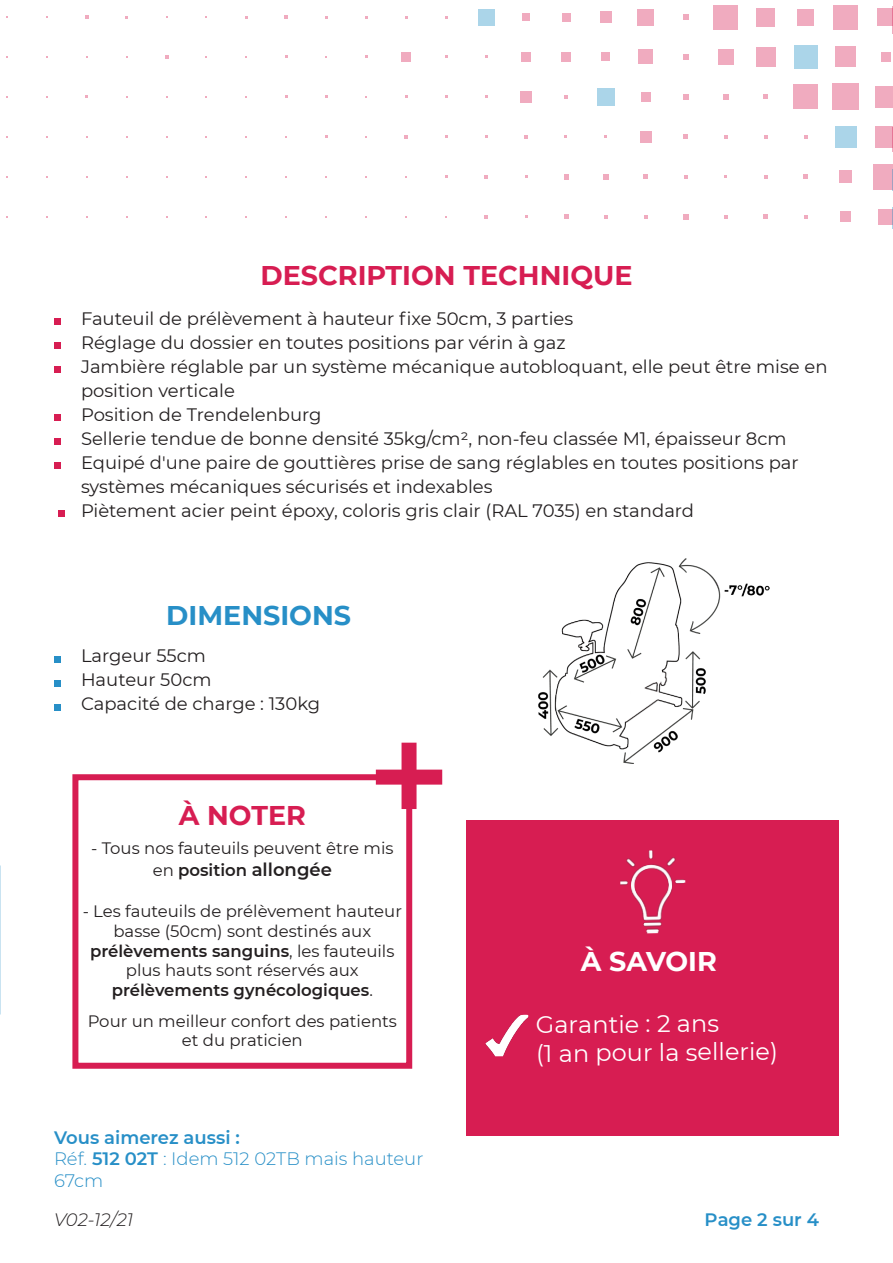
<style>
.page{position:relative;width:893px;height:1263px;background:#fff}
.page>*{position:absolute;margin:0;border:0;box-sizing:border-box;transform-origin:0 0}
.t1{font:700 27px "Montserrat";color:#d71d52}
.t2{font:700 27px "Montserrat";color:#278fc7}
.t3{font:700 27px "Montserrat";letter-spacing:-.005em;color:#fff}
.t4{font:24px/28px "Montserrat";letter-spacing:-.005em;color:#fff}
.t5{font:18px/24px "Montserrat";color:#231f20}
.t6{font:300 18px/21.6px "Montserrat";color:#278fc7}
.t7{font:italic 300 18px "Montserrat";color:#231f20}
.t8{font:600 18px "Montserrat";color:#278fc7}
.t9{font:16.5px/19.8px "Montserrat";color:#231f20;text-align:center}
.s1{font-weight:600}
.s2{font-weight:600;font-size:18px}
</style>
<div class="page">
<div style="left:878px;top:209px;width:14px;height:16px;background:#f0abbf"></div>
<div style="left:873px;top:164px;width:19px;height:25px;background:#f0abbf"></div>
<div style="left:875px;top:126px;width:17px;height:21px;background:#f0abbf"></div>
<div style="left:875px;top:86px;width:17px;height:22px;background:#f0abbf"></div>
<div style="left:881px;top:52px;width:9px;height:10px;background:#f0abbf"></div>
<div style="left:877px;top:8px;width:15px;height:18px;background:#f0abbf"></div>
<div style="left:840px;top:212px;width:11px;height:10px;background:#f0abbf"></div>
<div style="left:839px;top:171px;width:13px;height:12px;background:#f0abbf"></div>
<div style="left:835px;top:126px;width:21px;height:22px;background:#abd5e9"></div>
<div style="left:832px;top:84px;width:27px;height:26px;background:#f0abbf"></div>
<div style="left:835px;top:47px;width:21px;height:20px;background:#f0abbf"></div>
<div style="left:833px;top:5px;width:25px;height:24px;background:#f0abbf"></div>
<svg style="left:804px;top:215px;width:4px;height:4px"></svg>
<svg style="left:803px;top:175px;width:5px;height:4px"></svg>
<svg style="left:804px;top:135px;width:4px;height:4px"></svg>
<div style="left:793px;top:84px;width:25px;height:25px;background:#f0abbf"></div>
<div style="left:794px;top:45px;width:23px;height:24px;background:#abd5e9"></div>
<div style="left:797px;top:9px;width:17px;height:16px;background:#f0abbf"></div>
<svg style="left:763px;top:214px;width:5px;height:5px"></svg>
<svg style="left:764px;top:175px;width:4px;height:4px"></svg>
<svg style="left:764px;top:135px;width:4px;height:4px"></svg>
<svg style="left:764px;top:95px;width:4px;height:4px"></svg>
<div style="left:756px;top:47px;width:20px;height:20px;background:#f0abbf"></div>
<div style="left:756px;top:8px;width:19px;height:18px;background:#f0abbf"></div>
<svg style="left:724px;top:215px;width:3px;height:4px"></svg>
<svg style="left:724px;top:135px;width:3px;height:4px"></svg>
<svg style="left:723px;top:94px;width:5px;height:6px"></svg>
<div style="left:718px;top:49px;width:15px;height:16px;background:#f0abbf"></div>
<div style="left:713px;top:5px;width:25px;height:24px;background:#f0abbf"></div>
<svg style="left:683px;top:214px;width:5px;height:5px"></svg>
<svg style="left:684px;top:175px;width:4px;height:4px"></svg>
<svg style="left:684px;top:135px;width:4px;height:4px"></svg>
<svg style="left:683px;top:94px;width:5px;height:6px"></svg>
<svg style="left:683px;top:54px;width:5px;height:5px"></svg>
<svg style="left:683px;top:14px;width:6px;height:6px"></svg>
<svg style="left:644px;top:215px;width:4px;height:4px"></svg>
<svg style="left:644px;top:175px;width:4px;height:4px"></svg>
<div style="left:640px;top:131px;width:11px;height:11px;background:#f0abbf"></div>
<div style="left:641px;top:92px;width:9px;height:9px;background:#f0abbf"></div>
<div style="left:639px;top:50px;width:14px;height:14px;background:#f0abbf"></div>
<div style="left:638px;top:9px;width:16px;height:16px;background:#f0abbf"></div>
<svg style="left:604px;top:215px;width:4px;height:4px"></svg>
<svg style="left:603px;top:174px;width:6px;height:5px"></svg>
<div style="left:597px;top:88px;width:18px;height:18px;background:#abd5e9"></div>
<div style="left:602px;top:53px;width:8px;height:8px;background:#f0abbf"></div>
<div style="left:600px;top:11px;width:11px;height:12px;background:#f0abbf"></div>
<svg style="left:564px;top:214px;width:4px;height:5px"></svg>
<svg style="left:564px;top:174px;width:4px;height:5px"></svg>
<svg style="left:564px;top:95px;width:4px;height:4px"></svg>
<div style="left:561px;top:52px;width:9px;height:9px;background:#f0abbf"></div>
<div style="left:562px;top:13px;width:8px;height:8px;background:#f0abbf"></div>
<svg style="left:524px;top:135px;width:4px;height:3px"></svg>
<div style="left:520px;top:91px;width:12px;height:11px;background:#f0abbf"></div>
<div style="left:521px;top:52px;width:10px;height:10px;background:#f0abbf"></div>
<div style="left:522px;top:13px;width:8px;height:8px;background:#f0abbf"></div>
<svg style="left:484px;top:215px;width:4px;height:4px"></svg>
<svg style="left:484px;top:175px;width:4px;height:3px"></svg>
<div style="left:478px;top:9px;width:16px;height:16px;background:#abd5e9"></div>
<svg style="left:404px;top:135px;width:4px;height:4px"></svg>
<div style="left:401px;top:52px;width:10px;height:10px;background:#f0abbf"></div>
<svg style="left:285px;top:15px;width:3px;height:4px"></svg>
<svg style="left:165px;top:55px;width:3px;height:4px"></svg>
<svg style="left:85px;top:15px;width:3px;height:4px"></svg>
<svg style="left:54px;top:656px;width:6px;height:6px"></svg>
<svg style="left:54px;top:680px;width:6px;height:6px"></svg>
<svg style="left:54px;top:704px;width:6px;height:6px"></svg>
<div style="left:54px;top:318px;width:6px;height:7px;background:#d71d52"></div>
<div style="left:54px;top:342px;width:6px;height:7px;background:#d71d52"></div>
<div style="left:54px;top:366px;width:6px;height:7px;background:#d71d52"></div>
<div style="left:54px;top:414px;width:6px;height:7px;background:#d71d52"></div>
<div style="left:54px;top:438px;width:6px;height:7px;background:#d71d52"></div>
<div style="left:54px;top:462px;width:6px;height:7px;background:#d71d52"></div>
<div style="left:59px;top:510px;width:6px;height:7px;background:#d71d52"></div>
<div style="left:467px;top:820px;width:372px;height:315px;background:#d71d52"></div>
<img style="left:485px;top:1015px;width:43px;height:41px">
<img style="left:620px;top:850px;width:66px;height:84px">
<img style="left:538px;top:558px;width:232px;height:205px">
<svg style="left:892px;top:208px;width:1px;height:21px"></svg>
<svg style="left:892px;top:169px;width:1px;height:22px"></svg>
<svg style="left:892px;top:127px;width:1px;height:25px"></svg>
<svg style="left:892px;top:6px;width:1px;height:28px"></svg>
<div style="left:72px;top:774px;width:340px;height:295px;border:6px solid #d71d52"></div>
<div style="left:402px;top:743px;width:15px;height:66px;background:#d71d52"></div>
<div style="left:376px;top:770px;width:66px;height:15px;background:#d71d52"></div>
<h1 class="t1" style="left:260px;top:256px;width:374px">DESCRIPTION TECHNIQUE</h1>
<p class="t5" style="left:81px;top:306px;width:748px">Fauteuil de prélèvement à hauteur fixe 50cm, 3 parties<br>Réglage du dossier en toutes positions par vérin à gaz<br>Jambière réglable par un système mécanique autobloquant, elle peut être mise en position verticale<br>Position de Trendelenburg<br>Sellerie tendue de bonne densité 35kg/cm2, non-feu classée M1, épaisseur 8cm Equipé d'une paire de gouttières prise de sang réglables en toutes positions par systèmes mécaniques sécurisés et indexables<br>Piètement acier peint époxy, coloris gris clair (RAL 7035) en standard</p>
<h1 class="t2" style="left:166px;top:596px;width:186px">DIMENSIONS</h1>
<p class="t5" style="left:81px;top:643px;width:241px">Largeur 55cm<br>Hauteur 50cm<br>Capacité de charge : 130kg</p>
<h1 class="t1" style="left:179px;top:796px;width:129px">À NOTER</h1>
<p class="t9" style="left:91px;top:837px;width:304px;line-height:21.6px">- Tous nos fauteuils peuvent être mis en <span class="s1">position</span> <span class="s2">allongée</span></p>
<p class="t9" style="left:83px;top:901px;width:321px">- Les fauteuils de prélèvement hauteur basse (50cm) sont destinés aux <span class="s1">prélèvements sanguins</span>, les fauteuils plus hauts sont réservés aux <span class="s1">prélèvements gynécologiques</span>.</p>
<p class="t9" style="left:88px;top:1010px;width:311px">Pour un meilleur confort des patients et du praticien</p>
<p class="t6" style="left:54px;top:1126px;width:371px"><span class="s1">Vous aimerez aussi :<br></span>Réf. <span class="s1">512 02T</span> : Idem 512 02TB mais hauteur<br>67cm</p>
<h1 class="t3" style="left:581px;top:942px;width:138px">À SAVOIR</h1>
<h2 class="t4" style="left:536px;top:1009px;width:244px">Garantie : 2 ans<br>(1 an pour la sellerie)</h2>
<p class="t7" style="left:54px;top:1208px;width:81px">V02-12/21</p>
<p class="t8" style="left:705px;top:1207px;width:116px">Page 2 sur 4</p>
</div>
